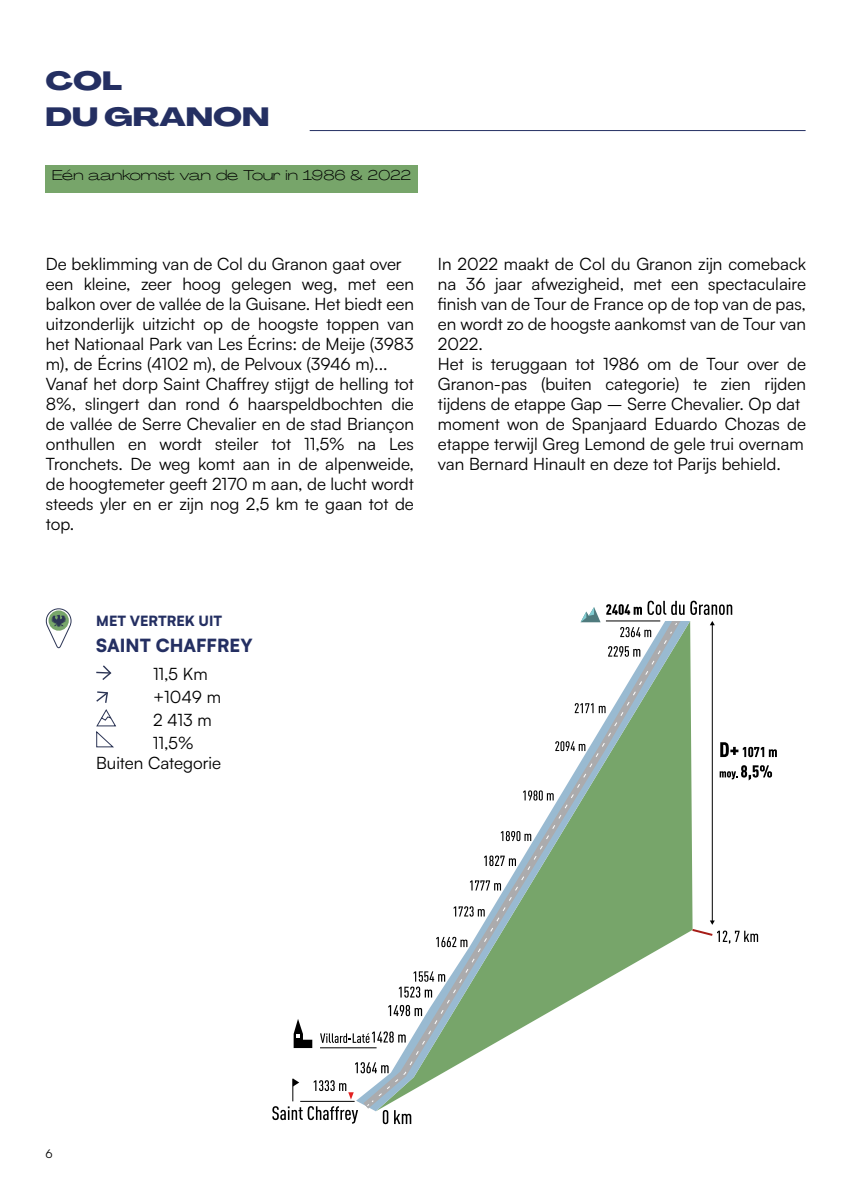
<style>
.page{position:relative;width:851px;height:1191px;background:#fff}
.page>*{position:absolute;margin:0;border:0;box-sizing:border-box;transform-origin:0 0}
.t1{font:800 26px/36px "PP Agrandir Grand";color:#242f62}
.t2{font:900 18px "Satoshi";color:#242f62}
.t3{font:17px/20px "Satoshi";color:#000}
.t4{font:300 14px "PP Agrandir Grand";color:#000}
.t5{font:900 14px "Satoshi";color:#242f62}
.t6{font:12px "Satoshi";color:#000}
</style>
<div class="page">
<div style="left:45px;top:166px;width:372px;height:27px;background:#77a56a"></div>
<svg style="left:356px;top:621px;width:334px;height:428px"></svg>
<svg style="left:363px;top:621px;width:317px;height:428px"></svg>
<svg style="left:674px;top:622px;width:3px;height:4px"></svg>
<svg style="left:370px;top:630px;width:302px;height:461px"></svg>
<hr style="left:711px;top:624px;width:1px;height:297px;background:#000">
<svg style="left:710px;top:621px;width:4px;height:4px"></svg>
<svg style="left:720px;top:742px;width:56px;height:15px"></svg>
<svg style="left:719px;top:765px;width:53px;height:15px"></svg>
<hr style="left:605px;top:620px;width:55px;height:1px;background:#000">
<hr style="left:320px;top:1047px;width:56px;height:1px;background:#000">
<svg style="left:293px;top:1019px;width:19px;height:29px"></svg>
<svg style="left:690px;top:920px;width:68px;height:24px"></svg>
<svg style="left:272px;top:1062px;width:139px;height:62px"></svg>
<svg style="left:320px;top:1031px;width:85px;height:12px"></svg>
<svg style="left:388px;top:1005px;width:34px;height:11px"></svg>
<svg style="left:399px;top:971px;width:46px;height:26px"></svg>
<svg style="left:436px;top:936px;width:31px;height:11px"></svg>
<svg style="left:453px;top:906px;width:31px;height:10px"></svg>
<svg style="left:470px;top:880px;width:31px;height:10px"></svg>
<svg style="left:484px;top:855px;width:32px;height:11px"></svg>
<svg style="left:500px;top:831px;width:31px;height:10px"></svg>
<svg style="left:523px;top:790px;width:30px;height:10px"></svg>
<svg style="left:555px;top:741px;width:30px;height:10px"></svg>
<svg style="left:574px;top:703px;width:31px;height:10px"></svg>
<svg style="left:608px;top:646px;width:32px;height:11px"></svg>
<svg style="left:620px;top:627px;width:31px;height:10px"></svg>
<svg style="left:580px;top:607px;width:20px;height:15px"></svg>
<svg style="left:606px;top:600px;width:78px;height:15px"></svg>
<svg style="left:690px;top:600px;width:42px;height:15px"></svg>
<svg style="left:96px;top:665px;width:16px;height:15px"></svg>
<svg style="left:96px;top:691px;width:21px;height:56px"></svg>
<svg style="left:45px;top:608px;width:27px;height:40px"></svg>
<hr style="left:309px;top:130px;width:496px;height:1px;background:#242f62">
<h1 class="t1" style="left:45px;top:63px;width:226px">COL<br>DU GRANON</h1>
<p class="t4" style="left:52px;top:166px;width:360px">Eén aankomst van de Tour in 1986 &amp; 2022</p>
<p class="t3" style="left:46px;top:253px;width:369px">De beklimming van de Col du Granon gaat over een kleine, zeer hoog gelegen weg, met een balkon over de vallée de la Guisane. Het biedt een uitzonderlijk uitzicht op de hoogste toppen van het Nationaal Park van Les Écrins: de Meije (3983 m), de Écrins (4102 m), de Pelvoux (3946 m)...<br>Vanaf het dorp Saint Chaffrey stijgt de helling tot 8%, slingert dan rond 6 haarspeldbochten die de vallée de Serre Chevalier en de stad Briançon onthullen en wordt steiler tot 11,5% na Les Tronchets. De weg komt aan in de alpenweide, de hoogtemeter geeft 2170 m aan, de lucht wordt steeds yler en er zijn nog 2,5 km te gaan tot de top.</p>
<p class="t3" style="left:438px;top:253px;width:369px">In 2022 maakt de Col du Granon zijn comeback na 36 jaar afwezigheid, met een spectaculaire finish van de Tour de France op de top van de pas, en wordt zo de hoogste aankomst van de Tour van 2022.<br>Het is teruggaan tot 1986 om de Tour over de Granon-pas (buiten categorie) te zien rijden tijdens de etappe Gap – Serre Chevalier. Op dat moment won de Spanjaard Eduardo Chozas de etappe terwijl Greg Lemond de gele trui overnam van Bernard Hinault en deze tot Parijs behield.</p>
<p class="t5" style="left:96px;top:610px;width:127px">MET VERTREK UIT</p>
<p class="t2" style="left:96px;top:631px;width:158px">SAINT CHAFFREY</p>
<p class="t3" style="left:153px;top:662px;width:70px;line-height:22.8px">11,5 Km +1049 m<br>2 413 m<br>11,5%</p>
<p class="t3" style="left:96px;top:752px;width:126px">Buiten Categorie</p>
<p class="t6" style="left:45px;top:1145px;width:9px">6</p>
</div>
